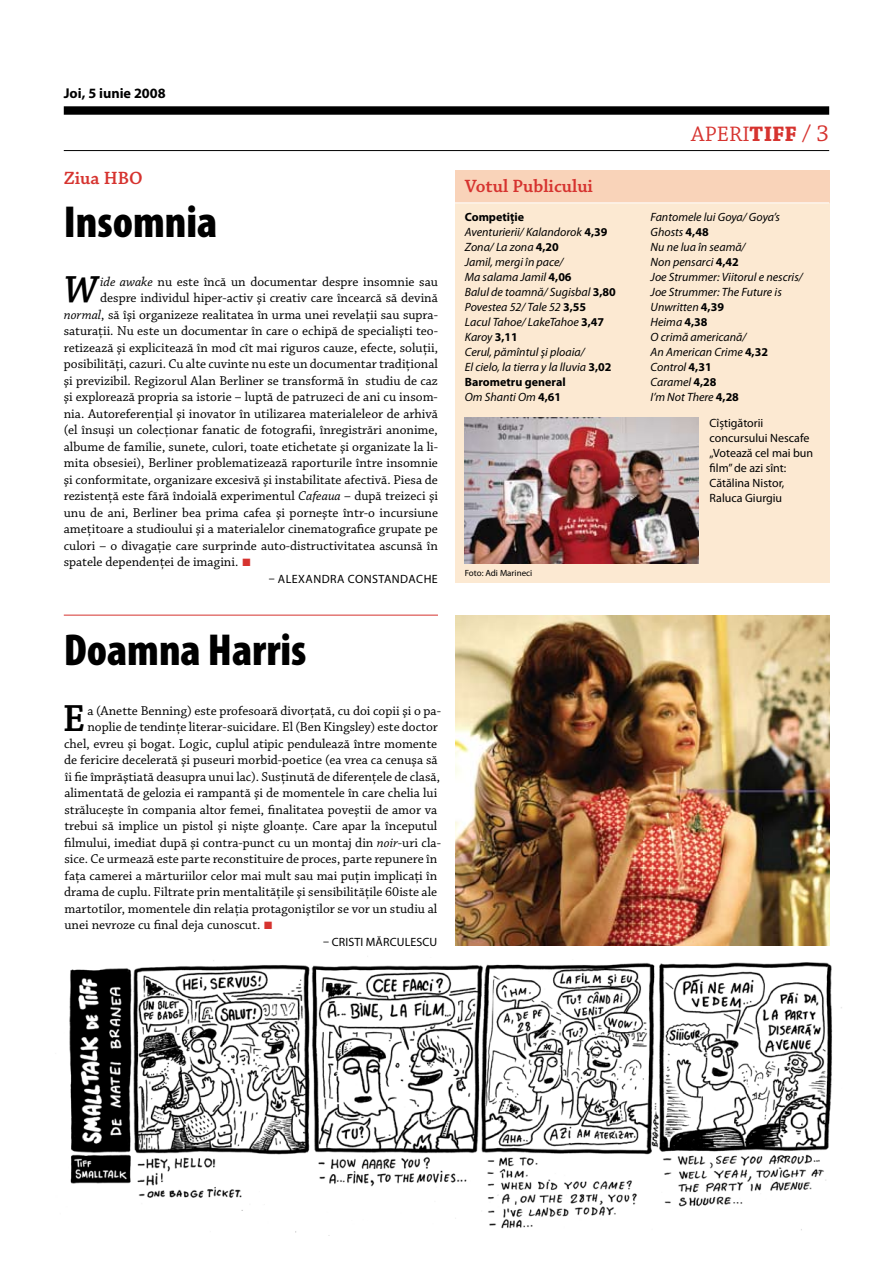
<style>
.page{position:relative;width:893px;height:1263px;background:#fff}
.page>*{position:absolute;margin:0;border:0;box-sizing:border-box;transform-origin:0 0}
.t1{font:900 condensed 45px "Myriad Pro";color:#000}
.t2{font:italic 600 39.75px "Chaparral Pro";color:#000}
.t3{font:600 39.75px "Chaparral Pro";color:#000}
.t4{font:22.05px "Chaparral Pro";letter-spacing:.005em;color:#d6332f}
.t5{font:600 18.75px "Chaparral Pro";color:#d6332f}
.t6{font:700 14.25px "Myriad Pro";color:#000}
.t7{font:13.5px "Chaparral Pro";color:#000}
.t8{font:italic 12px/15px "Myriad Pro";color:#000}
.t9{font:12px/15px "Myriad Pro";letter-spacing:.01em;color:#000}
.t10{font:12px "Myriad Pro";letter-spacing:.04em;color:#000}
.t11{font:9px "Myriad Pro";color:#000}
.s1{font-style:italic}
.s2{font-family:"Klavika";font-size:15px;color:#d6332f}
.s3{font-weight:700}
.s4{font-size:24px}
.s5{font-weight:700;font-style:normal}
</style>
<div class="page">
<div style="left:64px;top:106px;width:765px;height:9px;background:#000"></div>
<hr style="left:64px;top:150px;width:765px;height:1px;background:#000">
<img style="left:69px;top:956px;width:773px;height:280px">
<div style="left:455px;top:170px;width:374px;height:413px;background:#fce9d2"></div>
<div style="left:455px;top:170px;width:374px;height:33px;background:#f9d3b9"></div>
<hr style="left:455px;top:203px;width:374px;height:1px;background:#fff">
<img style="left:465px;top:418px;width:234px;height:145px">
<hr style="left:64px;top:615px;width:374px;height:1px;background:#d6332f">
<img style="left:455px;top:616px;width:374px;height:330px">
<p class="t6" style="left:64px;top:83px;width:103px">Joi, 5 iunie 2008</p>
<h3 class="t5" style="left:64px;top:167px;width:80px">Ziua HBO</h3>
<h1 class="t1" style="left:64px;top:193px;width:155px">Insomnia</h1>
<h2 class="t2" style="left:64px;top:267px;width:35px">W</h2>
<p class="t7" style="left:100px;top:274px;width:339px"><span class="s1">ide awake</span> nu este încă un documentar despre insomnie sau</p>
<p class="t7" style="left:100px;top:290px;width:339px">despre individul hiper-activ şi creativ care încearcă să devină</p>
<p class="t7" style="left:64px;top:307px;width:376px"><span class="s1">normal</span>, să îşi organizeze realitatea în urma unei revelaţii sau supra-</p>
<p class="t7" style="left:64px;top:323px;width:376px">saturaţii. Nu este un documentar în care o echipă de specialişti teo-</p>
<p class="t7" style="left:64px;top:340px;width:376px">retizează şi explicitează în mod cît mai riguros cauze, efecte, soluţii,</p>
<p class="t7" style="left:64px;top:356px;width:376px">posibilităţi, cazuri. Cu alte cuvinte nu este un documentar tradiţional</p>
<p class="t7" style="left:64px;top:373px;width:376px">şi previzibil. Regizorul Alan Berliner se transformă în studiu de caz</p>
<p class="t7" style="left:64px;top:389px;width:376px">şi explorează propria sa istorie – luptă de patruzeci de ani cu insom-</p>
<p class="t7" style="left:64px;top:406px;width:376px">nia. Autoreferenţial şi inovator în utilizarea materialeleor de arhivă</p>
<p class="t7" style="left:64px;top:422px;width:376px">(el însuşi un colecţionar fanatic de fotografii, înregistrări anonime,</p>
<p class="t7" style="left:64px;top:439px;width:376px">albume de familie, sunete, culori, toate etichetate şi organizate la li-</p>
<p class="t7" style="left:64px;top:455px;width:376px">mita obsesiei), Berliner problematizează raporturile între insomnie</p>
<p class="t7" style="left:64px;top:472px;width:376px">şi conformitate, organizare excesivă şi instabilitate afectivă. Piesa de</p>
<p class="t7" style="left:64px;top:488px;width:376px">rezistenţă este fără îndoială experimentul <span class="s1">Cafeaua</span> – după treizeci şi</p>
<p class="t7" style="left:64px;top:505px;width:376px">unu de ani, Berliner bea prima cafea şi porneşte într-o incursiune</p>
<p class="t7" style="left:64px;top:521px;width:376px">ameţitoare a studioului şi a materialelor cinematografice grupate pe</p>
<p class="t7" style="left:64px;top:538px;width:376px">culori – o divagaţie care surprinde auto-distructivitatea ascunsă în</p>
<p class="t7" style="left:64px;top:554px;width:189px">spatele dependenţei de imagini. <span class="s2">•</span></p>
<p class="t10" style="left:269px;top:571px;width:171px">– Alexandra Constandache</p>
<h1 class="t1" style="left:64px;top:621px;width:244px">Doamna Harris</h1>
<h2 class="t3" style="left:63px;top:696px;width:24px">E</h2>
<p class="t7" style="left:87px;top:703px;width:355px">a (Anette Benning) este profesoară divorţată, cu doi copii şi o pa-</p>
<p class="t7" style="left:87px;top:719px;width:352px">noplie de tendinţe literar-suicidare. El (Ben Kingsley) este doctor</p>
<p class="t7" style="left:64px;top:736px;width:374px">chel, evreu şi bogat. Logic, cuplul atipic pendulează între momente</p>
<p class="t7" style="left:64px;top:752px;width:375px">de fericire decelerată şi puseuri morbid-poetice (ea vrea ca cenuşa să</p>
<p class="t7" style="left:65px;top:769px;width:377px">îi fie împrăştiată deasupra unui lac). Susţinută de diferenţele de clasă,</p>
<p class="t7" style="left:64px;top:785px;width:374px">alimentată de gelozia ei rampantă şi de momentele în care chelia lui</p>
<p class="t7" style="left:64px;top:802px;width:374px">străluceşte în compania altor femei, finalitatea poveştii de amor va</p>
<p class="t7" style="left:64px;top:818px;width:374px">trebui să implice un pistol şi nişte gloanţe. Care apar la începutul</p>
<p class="t7" style="left:64px;top:835px;width:378px">filmului, imediat după şi contra-punct cu un montaj din <span class="s1">noir</span>-uri cla-</p>
<p class="t7" style="left:64px;top:851px;width:374px">sice. Ce urmează este parte reconstituire de proces, parte repunere în</p>
<p class="t7" style="left:65px;top:868px;width:374px">faţa camerei a mărturiilor celor mai mult sau mai puţin implicaţi în</p>
<p class="t7" style="left:64px;top:884px;width:374px">drama de cuplu. Filtrate prin mentalităţile şi sensibilităţile 60iste ale</p>
<p class="t7" style="left:64px;top:901px;width:374px">martotilor, momentele din relaţia protagoniştilor se vor un studiu al</p>
<p class="t7" style="left:64px;top:917px;width:210px">unei nevroze cu final deja cunoscut. <span class="s2">•</span></p>
<p class="t9" style="left:323px;top:934px;width:116px">– Cristi Mărculescu</p>
<h3 class="t5" style="left:465px;top:175px;width:130px">Votul Publicului</h3>
<h3 class="t4" style="left:691px;top:121px;width:139px">APERI<span class="s3">TIFF</span> <span class="s4">/ 3</span></h3>
<p class="t8" style="left:465px;top:209px;width:153px"><span class="s5">Competiţie<br></span>Aventurierii/ Kalandorok <span class="s5">4,39<br></span>Zona/ La zona <span class="s5">4,20<br></span>Jamil, mergi în pace/<br>Ma salama Jamil <span class="s5">4,06<br></span>Balul de toamnă/ Sugisbal <span class="s5">3,80<br></span>Povestea 52/ Tale 52 <span class="s5">3,55<br></span>Lacul Tahoe/ LakeTahoe <span class="s5">3,47<br></span>Karoy <span class="s5">3,11<br></span>Cerul, pămîntul şi ploaia/<br>El cielo, la tierra y la lluvia <span class="s5">3,02<br>Barometru general<br></span>Om Shanti Om <span class="s5">4,61</span></p>
<p class="t8" style="left:651px;top:209px;width:154px">Fantomele lui Goya/ Goya’s<br>Ghosts <span class="s5">4,48<br></span>Nu ne lua în seamă/<br>Non pensarci <span class="s5">4,42<br></span>Joe Strummer: Viitorul e nescris/<br>Joe Strummer: The Future is<br>Unwritten <span class="s5">4,39<br></span>Heima <span class="s5">4,38<br></span>O crimă americană/<br>An American Crime <span class="s5">4,32<br></span>Control <span class="s5">4,31<br></span>Caramel <span class="s5">4,28<br></span>I’m Not There <span class="s5">4,28</span></p>
<p class="t11" style="left:465px;top:568px;width:69px">Foto: Adi Marineci</p>
<p class="t9" style="left:710px;top:415px;width:105px">Cîștigătorii concursului Nescafe „Votează cel mai bun film” de azi sînt:<br>Cătălina N istor,<br>Raluca Giurgiu</p>
</div>
